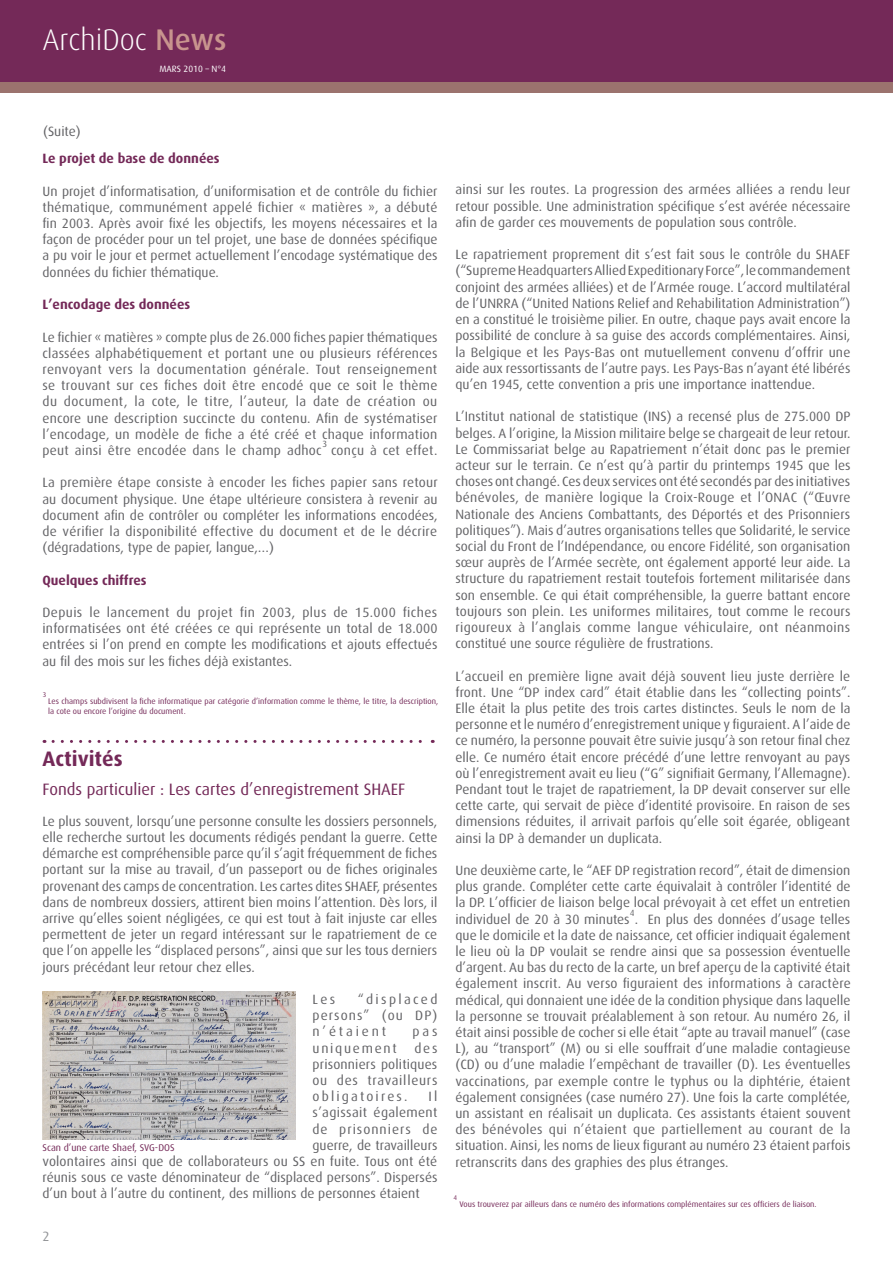
<style>
.page{position:relative;width:893px;height:1263px;background:#fff}
.page>*{position:absolute;margin:0;border:0;box-sizing:border-box;transform-origin:0 0}
.t1{font:300 29.85px "Dax";color:#fff}
.t2{font:700 21px "Dax";color:#742958}
.t3{font:16.5px "Dax";color:#742958}
.t4{font:13.5px/16.2px "Dax";color:#636366;text-align:justify}
.t5{font:700 13.5px "Dax";color:#742958}
.t6{font:13.5px "Dax";letter-spacing:.025em;color:#636366}
.t7{font:13.5px "Dax";letter-spacing:.075em;color:#636366}
.t8{font:13.5px "Dax";letter-spacing:.13em;color:#636366}
.t9{font:13.5px "Dax";color:#939598}
.t10{font:9.75px "Dax";color:#742958}
.t11{font:9.15px "Dax";color:#fff}
.t12{font:9px "Dax";color:#636366}
.t13{font:8.1px/9.8px "Dax";color:#742958}
.t14{font:6.75px "Dax";color:#742958}
.s1{font-weight:500;color:#c8948e}
</style>
<div class="page">
<div style="left:0;top:79px;width:893px;height:14px;background:#9b736e"></div>
<div style="left:0;top:0;width:893px;height:81px;background:#742958"></div>
<svg style="left:53px;top:740px;width:380px;height:3px"></svg>
<img style="left:43px;top:991px;width:253px;height:149px">
<h1 class="t1" style="left:43px;top:23px;width:185px">ArchiDoc <span class="s1">News</span></h1>
<p class="t11" style="left:159px;top:64px;width:68px">MARS 2010 – N°4</p>
<p class="t4" style="left:43px;top:123px;width:39px">(Suite)</p>
<p class="t5" style="left:43px;top:151px;width:179px">Le projet de base de données</p>
<p class="t4" style="left:43px;top:183px;width:397px">Un projet d’informatisation, d’uniformisation et de contrôle du fichier thématique, communément appelé fichier « matières », a débuté fin 2003. Après avoir fixé les objectifs, les moyens nécessaires et la façon de procéder pour un tel projet, une base de données spécifique a pu voir le jour et permet actuellement l’encodage systématique des données du fichier thématique.</p>
<p class="t5" style="left:43px;top:297px;width:149px">L’encodage des données</p>
<p class="t4" style="left:43px;top:329px;width:396px">Le fichier « matières » compte plus de 26.000 fiches papier thématiques classées alphabétiquement et portant une ou plusieurs références renvoyant vers la documentation générale. Tout renseignement se trouvant sur ces fiches doit être encodé que ce soit le thème du document, la cote, le titre, l’auteur, la date de création ou encore une description succincte du contenu. Afin de systématiser l’encodage, un modèle de fiche a été créé et chaque information peut ainsi être encodée dans le champ adhoc</p>
<p class="t12" style="left:322px;top:439px;width:6px">3</p>
<p class="t4" style="left:331px;top:442px;width:108px">conçu à cet effet.</p>
<p class="t4" style="left:43px;top:475px;width:397px">La première étape consiste à encoder les fiches papier sans retour au document physique. Une étape ultérieure consistera à revenir au document afin de contrôler ou compléter les informations encodées, de vérifier la disponibilité effective du document et de le décrire (dégradations, type de papier, langue,…)</p>
<p class="t5" style="left:43px;top:572px;width:106px">Quelques chiffres</p>
<p class="t4" style="left:43px;top:604px;width:397px">Depuis le lancement du projet fin 2003, plus de 15.000 fiches informatisées ont été créées ce qui représente un total de 18.000 entrées si l’on prend en compte les modifications et ajouts effectués au fil des mois sur les fiches déjà existantes.</p>
<p class="t14" style="left:43px;top:691px;width:5px">3</p>
<p class="t13" style="left:48px;top:696px;width:391px">Les champs subdivisent la fiche informatique par catégorie d’information comme le thème, le titre, la description, la cote ou encore l’origine du document.</p>
<h2 class="t2" style="left:43px;top:747px;width:82px">Activités</h2>
<p class="t3" style="left:43px;top:780px;width:364px">Fonds particulier : Les cartes d’enregistrement SHAEF</p>
<p class="t4" style="left:43px;top:813px;width:396px">Le plus souvent, lorsqu’une personne consulte les dossiers personnels, elle recherche surtout les documents rédigés pendant la guerre. Cette démarche est compréhensible parce qu’il s’agit fréquemment de fiches portant sur la mise au travail, d’un passeport ou de fiches originales provenant des camps de concentration. Les cartes dites SHAEF, présentes dans de nombreux dossiers, attirent bien moins l’attention. Dès lors, il arrive qu’elles soient négligées, ce qui est tout à fait injuste car elles permettent de jeter un regard intéressant sur le rapatriement de ce que l’on appelle les “displaced persons”, ainsi que sur les tous derniers jours précédant leur retour chez elles.</p>
<p class="t4" style="left:313px;top:991px;width:24px">Les</p>
<p class="t4" style="left:313px;top:991px;width:126px;text-indent:45px">“displaced persons” (ou DP) n’étaient</p>
<p class="t4" style="left:412px;top:1024px;width:27px">pas</p>
<p class="t4" style="left:313px;top:1040px;width:126px;text-indent:102px">des prisonniers politiques ou des travailleurs obligatoires.</p>
<p class="t8" style="left:313px;top:1040px;width:86px">uniquement</p>
<p class="t4" style="left:429px;top:1088px;width:10px">Il</p>
<p class="t6" style="left:313px;top:1105px;width:126px">s’agissait également</p>
<p class="t7" style="left:313px;top:1121px;width:127px">de prisonniers de</p>
<p class="t4" style="left:313px;top:1137px;width:126px">guerre, de travailleurs</p>
<p class="t4" style="left:43px;top:1153px;width:396px">volontaires ainsi que de collaborateurs ou SS en fuite. Tous ont été</p>
<p class="t4" style="left:43px;top:1169px;width:396px">réunis sous ce vaste dénominateur de “displaced persons”. Dispersés</p>
<p class="t4" style="left:43px;top:1186px;width:379px">d’un bout à l’autre du continent, des millions de personnes étaient</p>
<p class="t10" style="left:43px;top:1142px;width:134px">Scan d’une carte Shaef, SVG-DOS</p>
<p class="t9" style="left:43px;top:1229px;width:9px">2</p>
<p class="t4" style="left:455px;top:182px;width:396px">ainsi sur les routes. La progression des armées alliées a rendu leur retour possible. Une administration spécifique s’est avérée nécessaire afin de garder ces mouvements de population sous contrôle.</p>
<p class="t4" style="left:455px;top:247px;width:396px">Le rapatriement proprement dit s’est fait sous le contrôle du SHAEF (“Supreme Headquarters Allied Expeditionary Force”, le commandement conjoint des armées alliées) et de l’Armée rouge. L’accord multilatéral de l’UNRRA (“United Nations Relief and Rehabilitation Administration”) en a constitué le troisième pilier. En outre, chaque pays avait encore la possibilité de conclure à sa guise des accords complémentaires. Ainsi, la Belgique et les Pays-Bas ont mutuellement convenu d’offrir une aide aux ressortissants de l’autre pays. Les Pays-Bas n’ayant été libérés qu’en 1945, cette convention a pris une importance inattendue.</p>
<p class="t4" style="left:455px;top:409px;width:397px">L’Institut national de statistique (INS) a recensé plus de 275.000 DP belges. A l’origine, la Mission militaire belge se chargeait de leur retour.<br>Le Commissariat belge au Rapatriement n’était donc pas le premier acteur sur le terrain. Ce n’est qu’à partir du printemps 1945 que les choses ont changé. Ces deux services ont été secondés par des initiatives bénévoles, de manière logique la Croix-Rouge et l’ONAC (“Œuvre Nationale des Anciens Combattants, des Déportés et des Prisonniers politiques”). Mais d’autres organisations telles que Solidarité, le service social du Front de l’Indépendance, ou encore Fidélité, son organisation sœur auprès de l’Armée secrète, ont également apporté leur aide. La structure du rapatriement restait toutefois fortement militarisée dans son ensemble. Ce qui était compréhensible, la guerre battant encore toujours son plein. Les uniformes militaires, tout comme le recours rigoureux à l’anglais comme langue véhiculaire, ont néanmoins constitué une source régulière de frustrations.</p>
<p class="t4" style="left:455px;top:668px;width:397px">L’accueil en première ligne avait déjà souvent lieu juste derrière le front. Une “DP index card” était établie dans les “collecting points”.<br>Elle était la plus petite des trois cartes distinctes. Seuls le nom de la personne et le numéro d’enregistrement unique y figuraient. A l’aide de ce numéro, la personne pouvait être suivie jusqu’à son retour final chez elle. Ce numéro était encore précédé d’une lettre renvoyant au pays où l’enregistrement avait eu lieu (“G” signifiait Germany, l’Allemagne).<br>Pendant tout le trajet de rapatriement, la DP devait conserver sur elle cette carte, qui servait de pièce d’identité provisoire. En raison de ses dimensions réduites, il arrivait parfois qu’elle soit égarée, obligeant ainsi la DP à demander un duplicata.</p>
<p class="t4" style="left:455px;top:862px;width:396px">Une deuxième carte, le “AEF DP registration record”, était de dimension plus grande. Compléter cette carte équivalait à contrôler l’identité de la DP. L’officier de liaison belge local prévoyait à cet effet un entretien individuel de 20 à 30 minutes . En plus des données d’usage telles</p>
<p class="t12" style="left:630px;top:908px;width:6px">4</p>
<p class="t4" style="left:455px;top:927px;width:397px">que le domicile et la date de naissance, cet officier indiquait également le lieu où la DP voulait se rendre ainsi que sa possession éventuelle d’argent. Au bas du recto de la carte, un bref aperçu de la captivité était également inscrit. Au verso figuraient des informations à caractère médical, qui donnaient une idée de la condition physique dans laquelle la personne se trouvait préalablement à son retour. Au numéro 26, il était ainsi possible de cocher si elle était “apte au travail manuel” (case L), au “transport” (M) ou si elle souffrait d’une maladie contagieuse (CD) ou d’une maladie l’empêchant de travailler (D). Les éventuelles vaccinations, par exemple contre le typhus ou la diphtérie, étaient également consignées (case numéro 27). Une fois la carte complétée, un assistant en réalisait un duplicata. Ces assistants étaient souvent des bénévoles qui n’étaient que partiellement au courant de la situation. Ainsi, les noms de lieux figurant au numéro 23 étaient parfois retranscrits dans des graphies des plus étranges.</p>
<p class="t14" style="left:454px;top:1193px;width:5px">4</p>
<p class="t13" style="left:460px;top:1199px;width:359px">Vous trouverez par ailleurs dans ce numéro des informations complémentaires sur ces officiers de liaison.</p>
</div>
